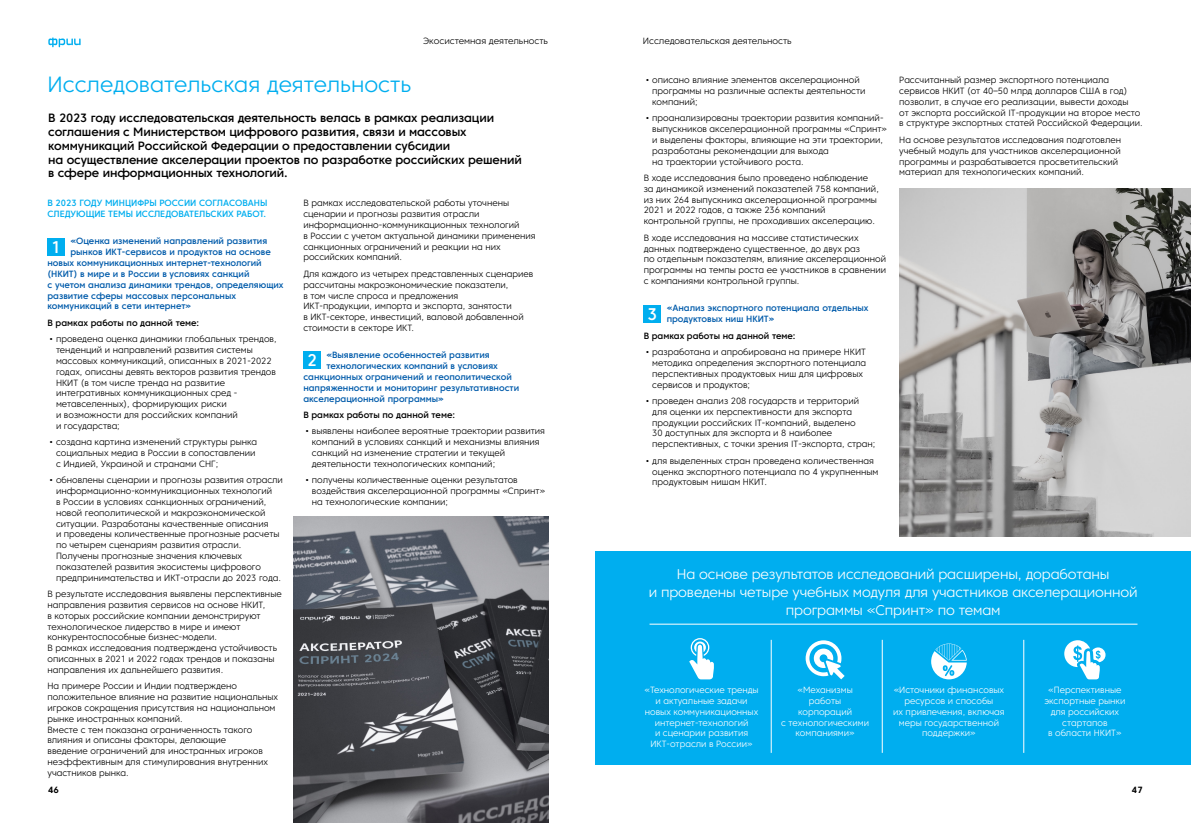
<style>
.page{position:relative;width:1191px;height:823px;background:#fff}
.page>*{position:absolute;margin:0;border:0;box-sizing:border-box;transform-origin:0 0}
.t1{font:300 22px "Core Sans C 35";letter-spacing:-.005em;color:#00aeef}
.t2{font:500 16.9px "Core Sans C 55";color:#fff}
.t3{font:300 14px/18px "Core Sans C 35";letter-spacing:-.01em;color:#fff;text-align:center}
.t4{font:500 12px/13.8px "Core Sans C 55";letter-spacing:-.01em;color:#000}
.t5{font:300 9px/10.8px "Core Sans C 35";color:#000}
.t6{font:500 9px/10.8px "Core Sans C 55";color:#005baa}
.t7{font:300 9px/10.8px "Core Sans C 35";color:#fff;text-align:center}
.t8{font:500 9px "Core Sans C 55";color:#000}
.t9{font:500 9px "Core Sans C 55";color:#00aeef}
.t10{font:700 9px "Core Sans C 65";color:#000}
</style>
<div class="page">
<svg style="left:48px;top:37px;width:33px;height:10px"></svg>
<div style="left:47px;top:238px;width:18px;height:18px;background:#00aeef"></div>
<div style="left:303px;top:351px;width:18px;height:17px;background:#00aeef"></div>
<div style="left:643px;top:305px;width:18px;height:17px;background:#00aeef"></div>
<img style="left:293px;top:516px;width:255px;height:306px">
<img style="left:899px;top:188px;width:292px;height:348px">
<div style="left:595px;top:551px;width:596px;height:213px;background:#00aeef"></div>
<hr style="left:649px;top:623px;width:488px;height:1px;background:#fff">
<hr style="left:771px;top:639px;width:1px;height:113px;background:#fff">
<hr style="left:882px;top:639px;width:1px;height:113px;background:#fff">
<hr style="left:1023px;top:639px;width:1px;height:113px;background:#fff">
<svg style="left:689px;top:638px;width:25px;height:41px"></svg>
<svg style="left:805px;top:640px;width:39px;height:39px"></svg>
<svg style="left:931px;top:643px;width:35px;height:36px"></svg>
<svg style="left:1064px;top:640px;width:41px;height:39px"></svg>
<p class="t5" style="left:423px;top:35px;width:126px">Экосистемная деятельность</p>
<h1 class="t1" style="left:47px;top:71px;width:365px">И сследовательская деятельность</h1>
<p class="t4" style="left:48px;top:111px;width:475px">В 2023 году исследовательская деятельность велась в рамках реализации соглашения с М инистерством цифрового развития, связи и массовых коммуникаций Российской Федерации о предоставлении субсидии<br>на осуществление акселерации проектов по разработке российских решений в сфере информационных технологий.</p>
<p class="t9" style="left:47px;top:197px;width:39px">В 2023 год</p>
<p class="t9" style="left:97px;top:197px;width:16px">у Минцифр</p>
<p class="t9" style="left:149px;top:197px;width:23px">ы России</p>
<p class="t9" style="left:199px;top:197px;width:7px">согласован</p>
<p class="t9" style="left:260px;top:197px;width:9px">ы</p>
<p class="t9" style="left:47px;top:208px;width:7px">след</p>
<p class="t9" style="left:71px;top:208px;width:72px">ующие темы исследовательс</p>
<p class="t9" style="left:217px;top:208px;width:51px">ких работ.</p>
<h2 class="t2" style="left:51px;top:236px;width:11px">1</h2>
<p class="t6" style="left:70px;top:236px;width:198px">«Оценка изменений направлений развития</p>
<p class="t6" style="left:70px;top:246px;width:202px">рынков ИКТ-сервисов и продуктов на основе</p>
<p class="t6" style="left:47px;top:257px;width:216px">новых коммуникационных интернет-технологий</p>
<p class="t6" style="left:47px;top:268px;width:203px">(НКИТ) в мире и в России в условиях санкций</p>
<p class="t6" style="left:47px;top:279px;width:238px">с учетом анализа динамики трендов, определяющих</p>
<p class="t6" style="left:47px;top:290px;width:190px">развитие сферы массовых персональных</p>
<p class="t6" style="left:47px;top:300px;width:145px">коммуникаций в сети интернет»</p>
<p class="t8" style="left:47px;top:317px;width:153px">В рамках работы по данной теме:</p>
<p class="t5" style="left:56px;top:333px;width:222px;text-indent:-6px">• проведена оценка динамики глобальных трендов, тенденций и направлений развития системы массовых коммуникаций, описанных в 2021-2022 годах, описаны девять векторов развития трендов Н КИТ (в том числе тренда на развитие интегративных коммуникационных сред - метавселенных), формирующих риски<br>и возможности для российских компаний<br>и государства;</p>
<p class="t5" style="left:56px;top:436px;width:203px;text-indent:-6px">• создана картина изменений структуры рынка социальных медиа в России в сопоставлении с И ндией, Украиной и странами СН Г;</p>
<p class="t5" style="left:56px;top:474px;width:228px;text-indent:-6px">• обновлены сценарии и прогнозы развития отрасли информационно-коммуникационных технологий<br>в России в условиях санкционных ограничений, новой геополитической и макроэкономической ситуации. Разработаны качественные описания<br>и проведены количественные прогнозные расчеты по четырем сценариям развития отрасли.<br>Получены прогнозные значения ключевых показателей развития экосистемы цифрового предпринимательства и И КТ-отрасли до 2023 года.</p>
<p class="t5" style="left:47px;top:588px;width:236px">В результате исследования выявлены перспективные направления развития сервисов на основе Н КИТ,<br>в которых российские компании демонстрируют технологическое лидерство в мире и имеют конкурентоспособные бизнес-модели.<br>В рамках исследования подтверждена устойчивость описанных в 2021 и 2022 годах трендов и показаны направления их дальнейшего развития.</p>
<p class="t5" style="left:47px;top:680px;width:232px">На примере России и И ндии подтверждено положительное влияние на развитие национальных игроков сокращения присутствия на национальном рынке иностранных компаний.<br>Вместе с тем показана ограниченность такого влияния и описаны факторы, делающие<br>введение ограничений для иностранных игроков неэффективным для стимулирования внутренних участников рынка.</p>
<p class="t5" style="left:303px;top:197px;width:234px">В рамках исследовательской работы уточнены сценарии и прогнозы развития отрасли информационно-коммуникационных технологий<br>в России с учетом актуальной динамики применения санкционных ограничений и реакции на них российских компаний.</p>
<p class="t5" style="left:303px;top:268px;width:231px">Для каждого из четырех представленных сценариев рассчитаны макроэкономические показатели,<br>в том числе спроса и предложения<br>И КТ-продукции, импорта и экспорта, занятости<br>в И КТ-секторе, инвестиций, валовой добавленной стоимости в секторе И КТ.</p>
<h2 class="t2" style="left:307px;top:349px;width:11px">2</h2>
<p class="t6" style="left:326px;top:349px;width:165px">«Выявление особенностей развития</p>
<p class="t6" style="left:326px;top:360px;width:173px">технологических компаний в условиях</p>
<p class="t6" style="left:303px;top:371px;width:210px">санкционных ограничений и геополитической</p>
<p class="t6" style="left:303px;top:382px;width:217px">напряженности и мониторинг результативности</p>
<p class="t6" style="left:303px;top:392px;width:142px">акселерационной программы»</p>
<p class="t8" style="left:303px;top:409px;width:153px">В рамках работы по данной теме:</p>
<p class="t5" style="left:312px;top:425px;width:234px;text-indent:-6px">• выявлены наиболее вероятные траектории развития компаний в условиях санкций и механизмы влияния санкций на изменение стратегии и текущей деятельности технологических компаний;</p>
<p class="t5" style="left:312px;top:474px;width:235px;text-indent:-6px">• получены количественные оценки результатов воздействия акселерационной программы «Спринт» на технологические компании;</p>
<p class="t5" style="left:643px;top:35px;width:150px">И сследовательская деятельность</p>
<p class="t5" style="left:652px;top:74px;width:215px;text-indent:-6px">• описано влияние элементов акселерационной программы на различные аспекты деятельности компаний;</p>
<p class="t5" style="left:652px;top:113px;width:236px;text-indent:-6px">• проанализированы траектории развития компаний&shy;выпускников акселерационной программы «Спринт» и выделены факторы, влияющие на эти траектории, разработаны рекомендации для выхода<br>на траектории устойчивого роста.</p>
<p class="t5" style="left:643px;top:172px;width:237px">В ходе исследования было проведено наблюдение за динамикой изменений показателей 758 компаний, из них 264 выпускника акселерационной программы 2021 и 2022 годов, а также 236 компаний контрольной группы, не проходивших акселерацию.</p>
<p class="t5" style="left:643px;top:232px;width:244px">В ходе исследования на массиве статистических данных подтверждено существенное, до двух раз<br>по отдельным показателям, влияние акселерационной программы на темпы роста ее участников в сравнении с компаниями контрольной группы.</p>
<h2 class="t2" style="left:647px;top:303px;width:11px">3</h2>
<p class="t6" style="left:666px;top:302px;width:203px">«Анализ экспортного потенциала отдельных продуктовых ниш НКИТ»</p>
<p class="t8" style="left:643px;top:329px;width:153px">В рамках работы на данной теме:</p>
<p class="t5" style="left:652px;top:346px;width:215px;text-indent:-6px">• разработана и апробирована на примере Н КИТ методика определения экспортного потенциала перспективных продуктовых ниш для цифровых сервисов и продуктов;</p>
<p class="t5" style="left:652px;top:395px;width:225px;text-indent:-6px">• проведен анализ 208 государств и территорий для оценки их перспективности для экспорта продукции российских IТ-компаний, выделено<br>30 доступных для экспорта и 8 наиболее перспективных, с точки зрения IТ-экспорта, стран;</p>
<p class="t5" style="left:652px;top:455px;width:228px;text-indent:-6px">• для выделенных стран проведена количественная оценка экспортного потенциала по 4 укрупненным продуктовым нишам Н КИТ.</p>
<p class="t5" style="left:899px;top:74px;width:245px">Рассчитанный размер экспортного потенциала сервисов Н КИТ (от 40–50 млрд долларов США в год) позволит, в случае его реализации, вывести доходы<br>от экспорта российской IТ-продукции на второе место в структуре экспортных статей Российской Федерации.</p>
<p class="t5" style="left:899px;top:134px;width:223px">Н а основе результатов исследования подготовлен учебный модуль для участников акселерационной программы и разрабатывается просветительский материал для технологических компаний.</p>
<h3 class="t3" style="left:649px;top:565px;width:490px">На основе результатов исследований расширены, доработаны<br>и проведены четыре учебных модуля для участников акселерационной программы «Спринт» по темам</h3>
<p class="t7" style="left:644px;top:684px;width:116px">«Технологические тренды и актуальные задачи новых коммуникационных интернет-технологий<br>и сценарии развития<br>И КТ-отрасли в России»</p>
<p class="t7" style="left:781px;top:684px;width:89px">«Механизмы работы корпораций<br>с технологическими компаниями»</p>
<p class="t7" style="left:893px;top:684px;width:113px">«Источники финансовых ресурсов и способы<br>их привлечения, включая меры государственной поддержки»</p>
<p class="t7" style="left:1044px;top:684px;width:82px">«Перспективные экспортные рынки для российских стартапов<br>в области Н КИТ»</p>
<p class="t10" style="left:48px;top:784px;width:12px">46</p>
<p class="t10" style="left:1132px;top:784px;width:12px">47</p>
</div>
